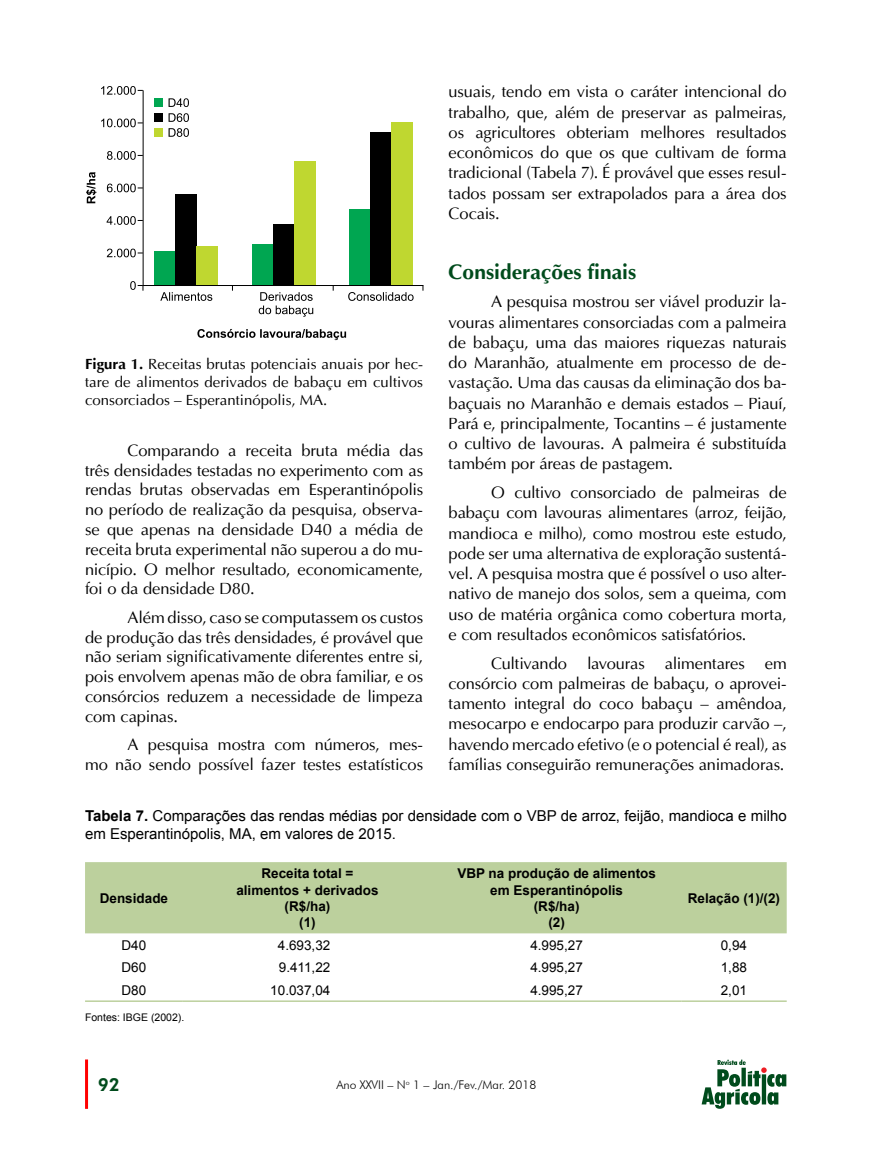
<style>
.page{position:relative;width:893px;height:1149px;background:#fff}
.page>*{position:absolute;margin:0;border:0;box-sizing:border-box;transform-origin:0 0}
.t1{font:700 21px "Ottawa";color:#004b1c}
.t2{font:800 18px "Futura BT";color:#004b1c}
.t3{font:16.5px/20.2px "Ottawa Plain";letter-spacing:-.01em;color:#000;text-align:justify}
.t4{font:15px/18px "Ottawa Plain";color:#000;text-align:justify}
.t5{font:15px/18px "Arial";color:#000}
.t6{font:700 13.5px/16.2px "Arial";color:#000;text-align:center}
.t7{font:13.5px "Arial";color:#000}
.t8{font:300 12px "Futura BT";color:#000}
.t9{font:10.5px "Arial";color:#000}
.s1{font-family:"Ottawa";font-weight:700}
.s2{font-weight:700}
</style>
<div class="page">
<hr style="left:85px;top:1059px;width:3px;height:49px;background:#f00">
<svg style="left:702px;top:1059px;width:84px;height:49px"></svg>
<svg style="left:130px;top:281px;width:12px;height:9px"></svg>
<svg style="left:86px;top:172px;width:10px;height:31px"></svg>
<svg style="left:107px;top:248px;width:35px;height:9px"></svg>
<svg style="left:107px;top:216px;width:35px;height:9px"></svg>
<svg style="left:107px;top:183px;width:35px;height:9px"></svg>
<svg style="left:107px;top:151px;width:35px;height:9px"></svg>
<svg style="left:101px;top:118px;width:41px;height:9px"></svg>
<svg style="left:101px;top:86px;width:41px;height:9px"></svg>
<svg style="left:160px;top:292px;width:52px;height:9px"></svg>
<svg style="left:259px;top:292px;width:54px;height:24px"></svg>
<svg style="left:348px;top:292px;width:66px;height:9px"></svg>
<svg style="left:197px;top:329px;width:149px;height:11px"></svg>
<svg style="left:142px;top:89px;width:282px;height:202px"></svg>
<div style="left:85px;top:862px;width:702px;height:71px;background:#bcd09d"></div>
<hr style="left:85px;top:1000px;width:98px;height:1px;background:#bcd09d">
<hr style="left:183px;top:1000px;width:249px;height:1px;background:#bcd09d">
<hr style="left:432px;top:1000px;width:249px;height:1px;background:#bcd09d">
<hr style="left:681px;top:1000px;width:106px;height:1px;background:#bcd09d">
<p class="t4" style="left:85px;top:355px;width:340px"><span class="s1">Figura 1.</span> Receitas brutas potenciais anuais por hec&shy;tare de alimentos derivados de babaçu em cultivos consorciados – Esperantinópolis, MA.</p>
<p class="t3" style="left:85px;top:440px;width:340px;line-height:19.8px;text-indent:43px">Comparando a receita bruta média das três densidades testadas no experimento com as rendas brutas observadas em Esperantinópolis no período de realização da pesquisa, observa&shy;se que apenas na densidade D40 a média de receita bruta experimental não superou a do mu&shy;nicípio. O melhor resultado, economicamente, foi o da densidade D80.</p>
<p class="t3" style="left:85px;top:607px;width:340px;line-height:19.8px;text-indent:43px">Além disso, caso se computassem os custos de produção das três densidades, é provável que não seriam significativamente diferentes entre si, pois envolvem apenas mão de obra familiar, e os consórcios reduzem a necessidade de limpeza com capinas.</p>
<p class="t3" style="left:85px;top:734px;width:340px;line-height:19.8px;text-align:right">A pesquisa mostra com números, mes-<br>mo não sendo possível fazer testes estatísticos</p>
<p class="t3" style="left:449px;top:82px;width:340px">usuais, tendo em vista o caráter intencional do trabalho, que, além de preservar as palmeiras, os agricultores obteriam melhores resultados econômicos do que os que cultivam de forma tradicional (Tabela 7). É provável que esses resul&shy;tados possam ser extrapolados para a área dos Cocais.</p>
<p class="t1" style="left:449px;top:258px;width:189px">Considerações finais</p>
<p class="t3" style="left:449px;top:292px;width:340px;text-indent:43px">A pesquisa mostrou ser viável produzir la&shy;vouras alimentares consorciadas com a palmeira de babaçu, uma das maiores riquezas naturais do Maranhão, atualmente em processo de de&shy;vastação. Uma das causas da eliminação dos ba&shy;baçuais no Maranhão e demais estados – Piauí, Pará e, principalmente, Tocantins – é justamente o cultivo de lavouras. A palmeira é substituída também por áreas de pastagem.</p>
<p class="t3" style="left:449px;top:482px;width:340px;text-indent:43px">O cultivo consorciado de palmeiras de babaçu com lavouras alimentares (arroz, feijão, mandioca e milho), como mostrou este estudo, pode ser uma alternativa de exploração sustentá&shy;vel. A pesquisa mostra que é possível o uso alter&shy;nativo de manejo dos solos, sem a queima, com uso de matéria orgânica como cobertura morta, e com resultados econômicos satisfatórios.</p>
<p class="t3" style="left:449px;top:653px;width:340px;text-indent:43px">Cultivando lavouras alimentares em consórcio com palmeiras de babaçu, o aprovei&shy;tamento integral do coco babaçu – amêndoa, mesocarpo e endocarpo para produzir carvão –, havendo mercado efetivo (e o potencial é real), as famílias conseguirão remunerações animadoras.</p>
<p class="t5" style="left:85px;top:806px;width:703px"><span class="s2">Tabela 7.</span> Comparações das rendas médias por densidade com o VBP de arroz, feijão, mandioca e milho em Esperantinópolis, MA, em valores de 2015.</p>
<p class="t6" style="left:100px;top:889px;width:70px">Densidade</p>
<p class="t6" style="left:236px;top:865px;width:144px">Receita total = alimentos + derivados (R$/ha)<br>(1)</p>
<p class="t6" style="left:457px;top:865px;width:200px">VBP na produção de alimentos em Esperantinópolis<br>(R$/ha)<br>(2)</p>
<p class="t6" style="left:688px;top:889px;width:94px">Relação (1)/(2)</p>
<p class="t7" style="left:122px;top:935px;width:26px">D40</p>
<p class="t7" style="left:278px;top:935px;width:54px">4.693,32</p>
<p class="t7" style="left:530px;top:935px;width:54px">4.995,27</p>
<p class="t7" style="left:721px;top:935px;width:28px">0,94</p>
<p class="t7" style="left:122px;top:958px;width:26px">D60</p>
<p class="t7" style="left:279px;top:958px;width:53px">9.411,22</p>
<p class="t7" style="left:530px;top:958px;width:54px">4.995,27</p>
<p class="t7" style="left:721px;top:958px;width:28px">1,88</p>
<p class="t7" style="left:122px;top:980px;width:26px">D80</p>
<p class="t7" style="left:270px;top:980px;width:62px">10.037,04</p>
<p class="t7" style="left:530px;top:980px;width:54px">4.995,27</p>
<p class="t7" style="left:721px;top:980px;width:28px">2,01</p>
<p class="t9" style="left:85px;top:1010px;width:101px">Fontes: IBGE (2002).</p>
<p class="t2" style="left:98px;top:1073px;width:24px">92</p>
<p class="t8" style="left:336px;top:1076px;width:201px">Ano XXVII – N<sup>o</sup> 1 – Jan./Fev./Mar. 2018</p>
</div>
